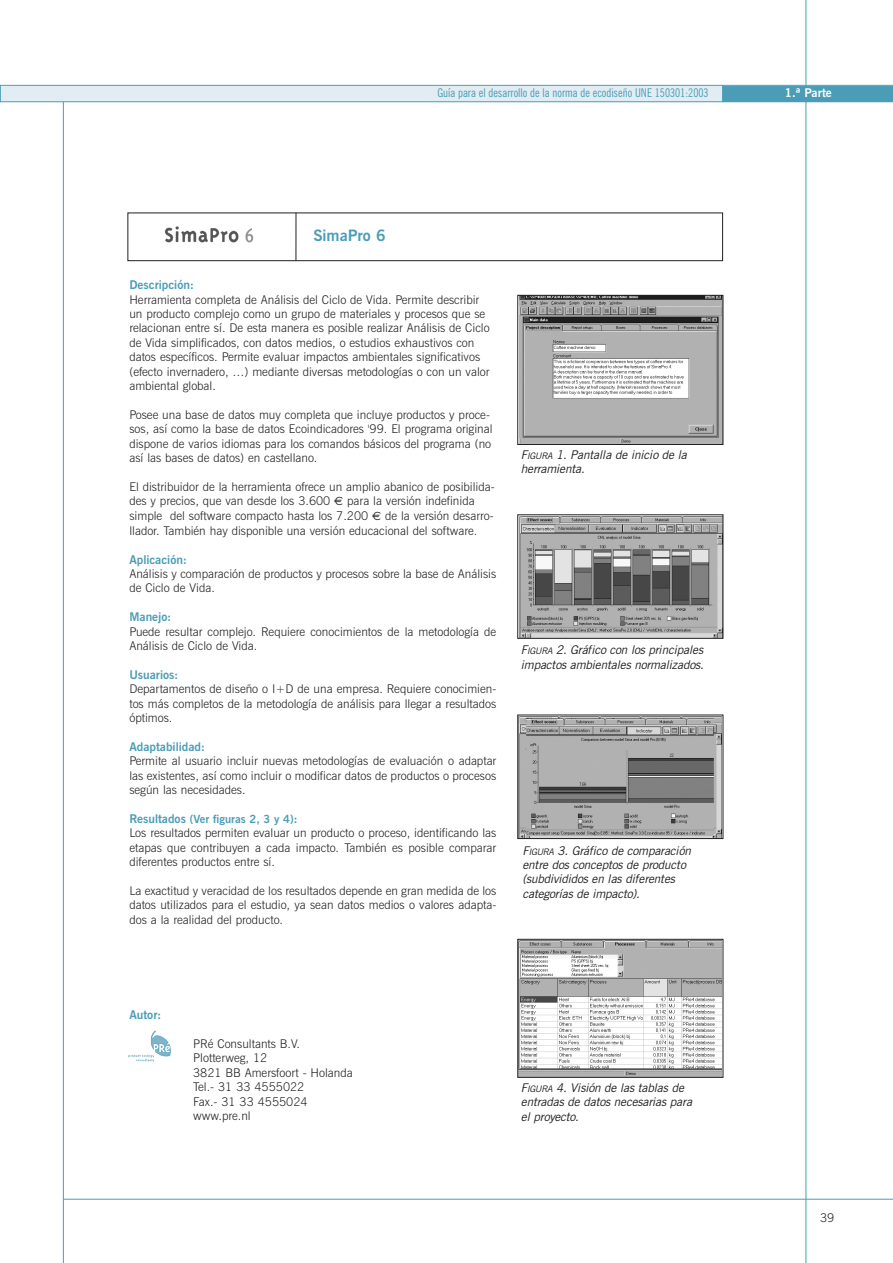
<style>
.page{position:relative;width:893px;height:1263px;background:#fff}
.page>*{position:absolute;margin:0;border:0;box-sizing:border-box;transform-origin:0 0}
.t1{font:700 15.75px "News Gothic BT";color:#4b9db7}
.t2{font:300 12px/14.4px "News Gothic BT";color:#231f20}
.t3{font:italic 12px/14.4px "News Gothic BT";letter-spacing:.035em;color:#231f20}
.t4{font:700 12px "News Gothic BT";color:#4b9db7}
.t5{font:condensed 12px "News Gothic BT";color:#4b9db7}
.t6{font:700 12px "News Gothic BT";color:#fff}
.t7{font:700 11.25px "News Gothic BT";color:#4b9db7}
.s1{font-family:"Euro Sans";font-weight:400}
.s2{font-size:12px}
.s3{font-size:9px}
</style>
<div class="page">
<hr style="left:63px;top:94px;width:1px;height:1169px;background:#4b9db7">
<hr style="left:806px;top:0;width:1px;height:1263px;background:#4b9db7">
<div style="left:723px;top:85px;width:170px;height:17px;background:#4b9db7"></div>
<div style="left:1px;top:86px;width:721px;height:15px;background:#e1edf3"></div>
<div style="left:0;top:85px;width:723px;height:17px;border:1px solid #4b9db7"></div>
<hr style="left:63px;top:1199px;width:830px;height:1px;background:#4b9db7">
<svg style="left:0;top:85px;width:1px;height:17px"></svg>
<img style="left:164px;top:226px;width:90px;height:17px">
<div style="left:128px;top:213px;width:595px;height:48px;border:1px solid #231f20"></div>
<hr style="left:296px;top:213px;width:1px;height:48px;background:#231f20">
<img style="left:519px;top:297px;width:202px;height:146px">
<div style="left:517px;top:295px;width:206px;height:150px;border:1px solid #231f20"></div>
<img style="left:519px;top:517px;width:202px;height:119px">
<div style="left:517px;top:515px;width:206px;height:123px;border:1px solid #231f20"></div>
<img style="left:519px;top:941px;width:202px;height:134px">
<div style="left:517px;top:939px;width:206px;height:138px;border:1px solid #231f20"></div>
<img style="left:519px;top:717px;width:202px;height:120px">
<div style="left:517px;top:715px;width:206px;height:124px;border:1px solid #231f20"></div>
<img style="left:128px;top:1030px;width:43px;height:32px">
<h1 class="t1" style="left:313px;top:230px;width:74px">SimaPro 6</h1>
<p class="t5" style="left:437px;top:89px;width:273px">Guía para el desarrollo de la norma de ecodiseño UNE 150301:2003</p>
<p class="t6" style="left:785px;top:88px;width:48px">1.ª Parte</p>
<p class="t4" style="left:129px;top:280px;width:66px">Descripción:</p>
<p class="t2" style="left:129px;top:293px;width:362px">Herramienta completa de Análisis del Ciclo de Vida. Permite describir un producto complejo como un grupo de materiales y procesos que se relacionan entre sí. De esta manera es posible realizar Análisis de Ciclo de Vida simplificados, con datos medios, o estudios exhaustivos con datos específicos. Permite evaluar impactos ambientales significativos (efecto invernadero, …) mediante diversas metodologías o con un valor ambiental global.</p>
<p class="t2" style="left:129px;top:408px;width:365px">Posee una base de datos muy completa que incluye productos y proce&shy;sos, así como la base de datos Ecoindicadores '99. El programa original dispone de varios idiomas para los comandos básicos del programa (no así las bases de datos) en castellano.</p>
<p class="t2" style="left:129px;top:480px;width:367px">El distribuidor de la herramienta ofrece un amplio abanico de posibilida&shy;des y precios, que van desde los 3.600 <span class="s1">€</span> para la versión indefinida simple del software compacto hasta los 7.200 <span class="s1">€</span> de la versión desarro&shy;llador. También hay disponible una versión educacional del software.</p>
<p class="t4" style="left:129px;top:555px;width:59px">Aplicación:</p>
<p class="t2" style="left:129px;top:568px;width:368px">Análisis y comparación de productos y procesos sobre la base de Análisis de Ciclo de Vida.</p>
<p class="t4" style="left:129px;top:613px;width:44px">Manejo:</p>
<p class="t2" style="left:129px;top:625px;width:368px">Puede resultar complejo. Requiere conocimientos de la metodología de<br>Análisis de Ciclo de Vida.</p>
<p class="t4" style="left:129px;top:670px;width:51px">Usuarios:</p>
<p class="t2" style="left:129px;top:683px;width:368px;text-align:justify">Departamentos de diseño o I+D de una empresa. Requiere conocimien&shy;tos más completos de la metodología de análisis para llegar a resultados óptimos.</p>
<p class="t4" style="left:129px;top:742px;width:77px">Adaptabilidad:</p>
<p class="t2" style="left:129px;top:755px;width:368px;text-align:justify">Permite al usuario incluir nuevas metodologías de evaluación o adaptar las existentes, así como incluir o modificar datos de productos o procesos según las necesidades.</p>
<p class="t7" style="left:129px;top:815px;width:170px"><span class="s2">Resultados</span> (Ver figuras 2, 3 y 4)<span class="s2">:</span></p>
<p class="t2" style="left:129px;top:827px;width:368px;text-align:justify">Los resultados permiten evaluar un producto o proceso, identificando las etapas que contribuyen a cada impacto. También es posible comparar diferentes productos entre sí.</p>
<p class="t2" style="left:129px;top:884px;width:368px;text-align:justify">La exactitud y veracidad de los resultados depende en gran medida de los datos utilizados para el estudio, ya sean datos medios o valores adapta&shy;dos a la realidad del producto.</p>
<p class="t3" style="left:521px;top:448px;width:170px">F<span class="s3">IGURA</span> 1. Pantalla de inicio de la herramienta.</p>
<p class="t3" style="left:521px;top:644px;width:187px">F<span class="s3">IGURA</span> 2. Gráfico con los principales impactos ambientales normalizados.</p>
<p class="t3" style="left:522px;top:844px;width:172px">F<span class="s3">IGURA</span> 3. Gráfico de comparación entre dos conceptos de producto (subdivididos en las diferentes categorías de impacto).</p>
<p class="t4" style="left:129px;top:1010px;width:33px">Autor:</p>
<p class="t2" style="left:193px;top:1038px;width:161px">PRé Consultants B.V.<br>Plotterweg, 12<br>3821 BB Amersfoort - Holanda<br>Tel.- 31 33 4555022<br>Fax.- 31 33 4555024 www.pre.nl</p>
<p class="t3" style="left:521px;top:1081px;width:175px">F<span class="s3">IGURA</span> 4. Visión de las tablas de entradas de datos necesarias para el proyecto.</p>
<p class="t2" style="left:820px;top:1212px;width:16px">39</p>
</div>
